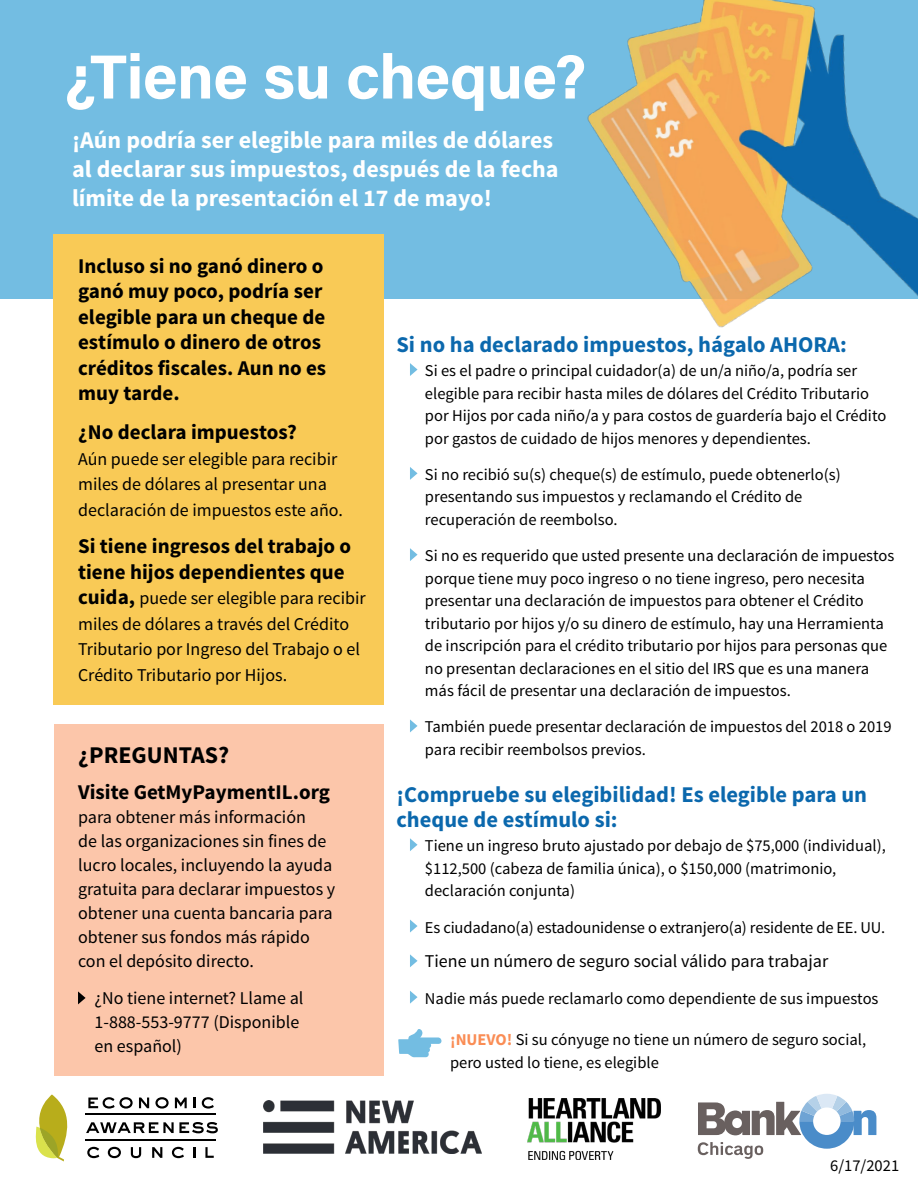
<style>
.page{position:relative;width:918px;height:1188px;background:#fff}
.page>*{position:absolute;margin:0;border:0;box-sizing:border-box;transform-origin:0 0}
.t1{font:700 62.25px "Acumin Pro";letter-spacing:-.01em;color:#fff}
.t2{font:700 24px/28.8px "Source Sans Pro";color:#fff}
.t3{font:700 24px "Source Sans Pro";color:#000}
.t4{font:700 22.5px/25.5px "Source Sans Pro";color:#0b68ad}
.t5{font:700 21px/25.5px "Source Sans Pro";color:#000}
.t6{font:18px/24px "Source Sans Pro";color:#000}
.t7{font:16.5px/22.5px "Source Sans Pro";color:#000}
.s1{font-weight:700;font-size:21px}
.s2{font-weight:700;color:#fa8d55}
</style>
<div class="page">
<div style="left:54px;top:724px;width:329px;height:352px;background:#fcc6aa"></div>
<div style="left:0;top:0;width:918px;height:298px;background:#73bde2"></div>
<div style="left:53px;top:234px;width:330px;height:471px;background:#f9ca56"></div>
<svg style="left:410px;top:363px;width:8px;height:13px"></svg>
<svg style="left:410px;top:467px;width:8px;height:13px"></svg>
<svg style="left:410px;top:548px;width:8px;height:13px"></svg>
<svg style="left:410px;top:719px;width:8px;height:13px"></svg>
<svg style="left:410px;top:838px;width:8px;height:13px"></svg>
<svg style="left:410px;top:920px;width:8px;height:13px"></svg>
<svg style="left:410px;top:954px;width:8px;height:13px"></svg>
<svg style="left:410px;top:991px;width:8px;height:13px"></svg>
<svg style="left:398px;top:1029px;width:43px;height:28px"></svg>
<svg style="left:78px;top:991px;width:8px;height:13px"></svg>
<img style="left:264px;top:1100px;width:218px;height:54px">
<svg style="left:35px;top:1094px;width:33px;height:67px"></svg>
<svg style="left:88px;top:1097px;width:45px;height:12px"></svg>
<svg style="left:139px;top:1098px;width:10px;height:10px"></svg>
<svg style="left:155px;top:1097px;width:14px;height:12px"></svg>
<svg style="left:175px;top:1098px;width:12px;height:10px"></svg>
<svg style="left:194px;top:1098px;width:2px;height:10px"></svg>
<svg style="left:202px;top:1097px;width:12px;height:12px"></svg>
<svg style="left:86px;top:1122px;width:132px;height:11px"></svg>
<svg style="left:87px;top:1147px;width:12px;height:11px"></svg>
<svg style="left:108px;top:1147px;width:13px;height:11px"></svg>
<svg style="left:131px;top:1147px;width:10px;height:11px"></svg>
<svg style="left:152px;top:1147px;width:10px;height:11px"></svg>
<svg style="left:172px;top:1147px;width:12px;height:11px"></svg>
<svg style="left:193px;top:1147px;width:2px;height:11px"></svg>
<svg style="left:205px;top:1147px;width:9px;height:11px"></svg>
<hr style="left:86px;top:1113px;width:130px;height:1px;background:#000">
<hr style="left:86px;top:1140px;width:130px;height:1px;background:#000">
<svg style="left:698px;top:1094px;width:178px;height:65px"></svg>
<img style="left:527px;top:1098px;width:134px;height:62px">
<img style="left:531px;top:0;width:387px;height:328px">
<h1 class="t1" style="left:65px;top:33px;width:522px">¿Tiene su cheque?</h1>
<h2 class="t2" style="left:72px;top:127px;width:488px">¡Aún podría ser elegible para miles de dólares al declarar sus impuestos, después de la fecha límite de la presentación el 17 de mayo!</h2>
<p class="t5" style="left:78px;top:254px;width:250px">Incluso si no ganó dinero o ganó muy poco, podría ser elegible para un cheque de estímulo o dinero de otros créditos fiscales. Aun no es muy tarde.</p>
<p class="t5" style="left:78px;top:420px;width:220px">¿No declara impuestos?</p>
<p class="t6" style="left:78px;top:447px;width:266px;line-height:25.5px">Aún puede ser elegible para recibir miles de dólares al presentar una declaración de impuestos este año.</p>
<p class="t5" style="left:78px;top:535px;width:275px">Si tiene ingresos del trabajo o tiene hijos dependientes que</p>
<p class="t6" style="left:78px;top:586px;width:289px;line-height:25.5px"><span class="s1">cuida,</span> puede ser elegible para recibir miles de dólares a través del Crédito Tributario por Ingreso del Trabajo o el Crédito Tributario por Hijos.</p>
<h2 class="t3" style="left:78px;top:740px;width:153px">¿PREGUNTAS?</h2>
<p class="t5" style="left:78px;top:780px;width:253px">Visite GetMyPaymentIL.org</p>
<p class="t6" style="left:78px;top:805px;width:259px">para obtener más información<br>de las organizaciones sin fines de lucro locales, incluyendo la ayuda gratuita para declarar impuestos y obtener una cuenta bancaria para obtener sus fondos más rápido con el depósito directo.</p>
<p class="t6" style="left:95px;top:987px;width:210px">¿No tiene internet? Llame al<br>1-888-553-9777 (Disponible en español)</p>
<h3 class="t4" style="left:396px;top:333px;width:452px">Si no ha declarado impuestos, hágalo AHORA:</h3>
<p class="t7" style="left:425px;top:360px;width:463px">Si es el padre o principal cuidador(a) de un/a niño/a, podría ser elegible para recibir hasta miles de dólares del Crédito Tributario por Hijos por cada niño/a y para costos de guardería bajo el Crédito por gastos de cuidado de hijos menores y dependientes.</p>
<p class="t7" style="left:425px;top:463px;width:417px">Si no recibió su(s) cheque(s) de estímulo, puede obtenerlo(s) presentando sus impuestos y reclamando el Crédito de recuperación de reembolso.</p>
<p class="t7" style="left:425px;top:545px;width:471px">Si no es requerido que usted presente una declaración de impuestos porque tiene muy poco ingreso o no tiene ingreso, pero necesita presentar una declaración de impuestos para obtener el Crédito tributario por hijos y/o su dinero de estímulo, hay una Herramienta de inscripción para el crédito tributario por hijos para personas que no presentan declaraciones en el sitio del IRS que es una manera más fácil de presentar una declaración de impuestos.</p>
<p class="t7" style="left:425px;top:716px;width:468px">También puede presentar declaración de impuestos del 2018 o 2019 para recibir reembolsos previos.</p>
<h3 class="t4" style="left:396px;top:782px;width:472px">¡Compruebe su elegibilidad! Es elegible para un cheque de estímulo si:</h3>
<p class="t7" style="left:425px;top:835px;width:462px">Tiene un ingreso bruto ajustado por debajo de $75,000 (individual), $112,500 (cabeza de familia única), o $150,000 (matrimonio, declaración conjunta)</p>
<p class="t7" style="left:425px;top:916px;width:462px">Es ciudadano(a) estadounidense o extranjero(a) residente de EE. UU.</p>
<p class="t6" style="left:425px;top:950px;width:405px">Tiene un número de seguro social válido para trabajar</p>
<p class="t7" style="left:425px;top:987px;width:455px">Nadie más puede reclamarlo como dependiente de sus impuestos</p>
<p class="t7" style="left:450px;top:1029px;width:418px"><span class="s2">¡NUEVO!</span> Si su cónyuge no tiene un número de seguro social, pero usted lo tiene, es elegible</p>
<p class="t7" style="left:830px;top:1154px;width:70px">6/17/2021</p>
</div>
